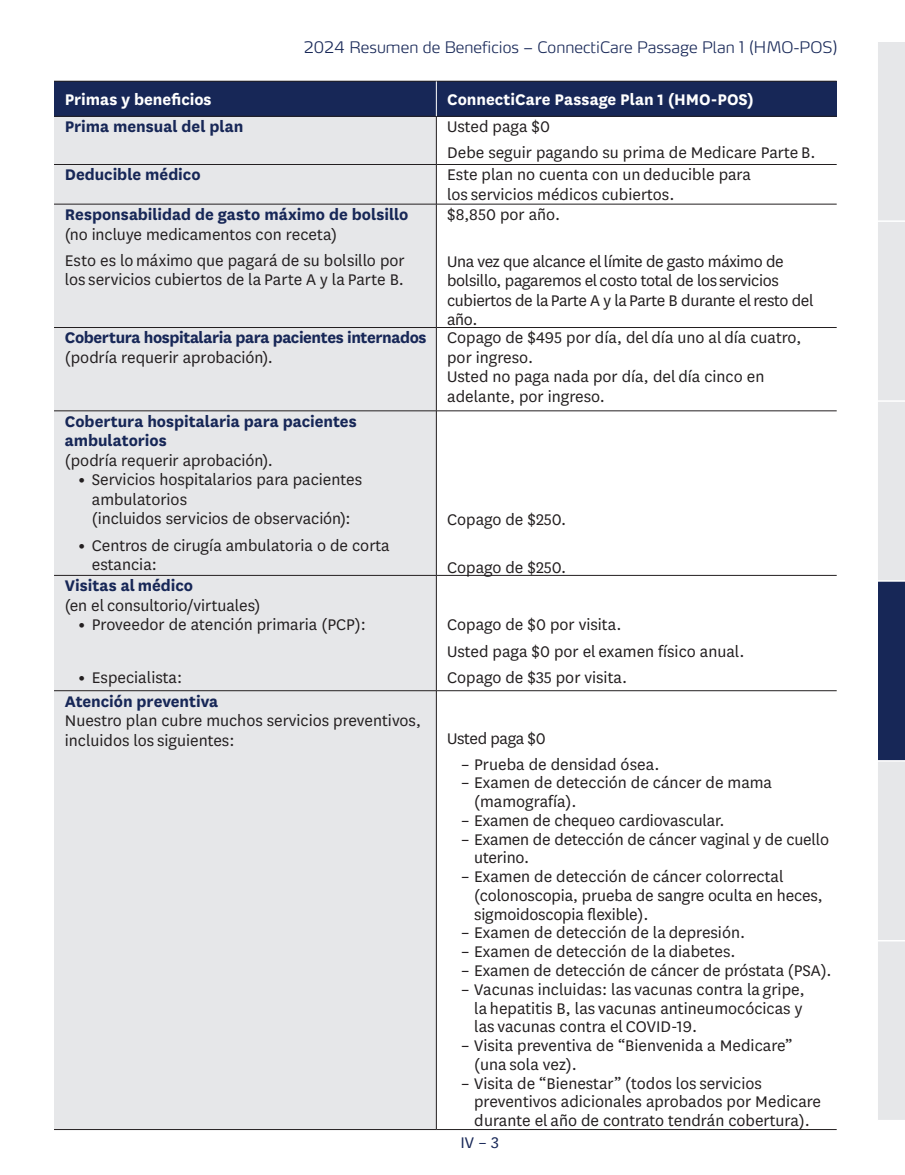
<style>
.page{position:relative;width:905px;height:1175px;background:#fff}
.page>*{position:absolute;margin:0;border:0;box-sizing:border-box;transform-origin:0 0}
.t1{font:18px/18.8px "National";color:#231f20}
.t2{font:700 18px/19.5px "National";letter-spacing:-.005em;color:#172757}
.t3{font:18px/19.5px "National";letter-spacing:-.02em;color:#231f20}
.t4{font:700 18px "National";color:#fff}
.t5{font:18px "National";color:#172757}
.t6{font:300 expanded 15.75px "Max Pro";color:#172757}
.s1{font-weight:800}
.s2{font-style:inherit}
</style>
<div class="page">
<svg style="left:878px;top:42px;width:26px;height:1077px;background:#c3c7d0"></svg>
<div style="left:54px;top:116px;width:382px;height:48px;background:#e6e7e9"></div>
<div style="left:54px;top:164px;width:382px;height:40px;background:#e6e7e9"></div>
<div style="left:54px;top:204px;width:382px;height:123px;background:#e6e7e9"></div>
<div style="left:54px;top:327px;width:382px;height:84px;background:#e6e7e9"></div>
<div style="left:54px;top:411px;width:382px;height:164px;background:#e6e7e9"></div>
<div style="left:54px;top:575px;width:382px;height:115px;background:#e6e7e9"></div>
<div style="left:54px;top:690px;width:382px;height:439px;background:#e6e7e9"></div>
<hr style="left:436px;top:116px;width:1px;height:48px;background:#231f20">
<hr style="left:54px;top:164px;width:382px;height:1px;background:#231f20">
<hr style="left:436px;top:164px;width:400px;height:1px;background:#231f20">
<hr style="left:436px;top:165px;width:1px;height:39px;background:#231f20">
<hr style="left:54px;top:204px;width:382px;height:1px;background:#231f20">
<hr style="left:436px;top:204px;width:400px;height:1px;background:#231f20">
<hr style="left:436px;top:204px;width:1px;height:123px;background:#231f20">
<hr style="left:54px;top:327px;width:382px;height:1px;background:#231f20">
<hr style="left:436px;top:327px;width:400px;height:1px;background:#231f20">
<hr style="left:436px;top:328px;width:1px;height:82px;background:#231f20">
<hr style="left:54px;top:410px;width:382px;height:1px;background:#231f20">
<hr style="left:436px;top:410px;width:400px;height:1px;background:#231f20">
<hr style="left:436px;top:411px;width:1px;height:164px;background:#231f20">
<hr style="left:54px;top:575px;width:382px;height:1px;background:#231f20">
<hr style="left:436px;top:575px;width:400px;height:1px;background:#231f20">
<hr style="left:436px;top:575px;width:1px;height:115px;background:#231f20">
<hr style="left:54px;top:690px;width:382px;height:1px;background:#231f20">
<hr style="left:436px;top:690px;width:400px;height:1px;background:#231f20">
<hr style="left:436px;top:691px;width:1px;height:438px;background:#231f20">
<hr style="left:54px;top:1129px;width:382px;height:1px;background:#231f20">
<hr style="left:436px;top:1129px;width:400px;height:1px;background:#231f20">
<div style="left:436px;top:81px;width:400px;height:35px;background:#172757"></div>
<div style="left:54px;top:81px;width:382px;height:35px;background:#172757"></div>
<hr style="left:54px;top:116px;width:382px;height:1px;background:#231f20">
<hr style="left:436px;top:116px;width:400px;height:1px;background:#231f20">
<hr style="left:436px;top:81px;width:400px;height:1px;background:#231f20">
<hr style="left:54px;top:81px;width:382px;height:1px;background:#231f20">
<hr style="left:436px;top:81px;width:1px;height:35px;background:#fff">
<p class="t6" style="left:304px;top:34px;width:535px">2024 Resumen de Beneficios – ConnectiCare Passage Plan 1 (HMO-POS)</p>
<p class="t4" style="left:65px;top:87px;width:148px">Primas y beneficios</p>
<p class="t4" style="left:447px;top:87px;width:308px">ConnectiCare Passage Plan 1 (HMO-POS)</p>
<p class="t2" style="left:65px;top:116px;width:180px">Prima mensual del plan</p>
<p class="t1" style="left:447px;top:116px;width:104px">Usted paga $0</p>
<p class="t1" style="left:447px;top:143px;width:370px">Debe seguir pagando su prima de Medicare Parte B.</p>
<p class="t2" style="left:65px;top:164px;width:137px">Deducible médico</p>
<p class="t1" style="left:447px;top:164px;width:305px;line-height:19.5px">Este plan no cuenta con un deducible para los servicios médicos cubiertos.</p>
<p class="t2" style="left:65px;top:203px;width:345px">Responsabilidad de gasto máximo de bolsillo</p>
<p class="t1" style="left:65px;top:224px;width:273px">(no incluye medicamentos con receta)</p>
<p class="t1" style="left:65px;top:250px;width:341px;line-height:19.5px">Esto es lo máximo que pagará de su bolsillo por los servicios cubiertos de la Parte A y la Parte B.</p>
<p class="t1" style="left:447px;top:204px;width:114px">$8,850 por año.</p>
<p class="t3" style="left:447px;top:250px;width:368px">Una vez que alcance el límite de gasto máximo de bolsillo, pagaremos el costo total de los servicios cubiertos de la Parte A y la Parte B durante el resto del año.</p>
<p class="t2" style="left:65px;top:327px;width:363px">Cobertura hospitalaria para pacientes internados</p>
<p class="t1" style="left:65px;top:347px;width:209px">(podría requerir aprobación).</p>
<p class="t2" style="left:65px;top:410px;width:293px">Cobertura hospitalaria para pacientes ambulatorios</p>
<p class="t1" style="left:65px;top:450px;width:209px">(podría requerir aprobación).</p>
<p class="t1" style="left:92px;top:469px;width:272px;line-height:19.5px;text-indent:-14px"><span class="s1">•</span> Servicios hospitalarios para pacientes ambulatorios<br>(incluidos servicios de observación):</p>
<p class="t1" style="left:92px;top:534px;width:299px;line-height:19.5px;text-indent:-14px"><span class="s1">•</span> Centros de cirugía ambulatoria o de corta estancia:</p>
<p class="t2" style="left:65px;top:574px;width:130px">Visitas al médico</p>
<p class="t1" style="left:65px;top:595px;width:197px">(en el consultorio/virtuales)</p>
<p class="t1" style="left:78px;top:614px;width:289px"><span class="s1">•</span> Proveedor de atención primaria (PCP):</p>
<p class="t1" style="left:78px;top:667px;width:105px"><span class="s1">•</span> Especialista:</p>
<p class="t2" style="left:65px;top:690px;width:155px">Atención preventiva</p>
<p class="t1" style="left:65px;top:710px;width:358px;line-height:19.5px">Nuestro plan cubre muchos servicios preventivos, incluidos los siguientes:</p>
<p class="t1" style="left:447px;top:327px;width:356px;line-height:19.5px">Copago de $495 por día, del día uno al día cuatro, por ingreso.</p>
<p class="t1" style="left:447px;top:366px;width:319px;line-height:19.5px">Usted no paga nada por día, del día cinco en adelante, por ingreso.</p>
<p class="t1" style="left:447px;top:509px;width:121px">Copago de $250.</p>
<p class="t1" style="left:447px;top:557px;width:121px">Copago de $250.</p>
<p class="t1" style="left:447px;top:614px;width:176px">Copago de $0 por visita.</p>
<p class="t1" style="left:447px;top:641px;width:299px">Usted paga $0 por el examen físico anual.</p>
<p class="t1" style="left:447px;top:667px;width:182px">Copago de $35 por visita.</p>
<p class="t3" style="left:447px;top:728px;width:100px">Usted paga $0</p>
<p class="t1" style="left:460px;top:754px;width:200px"><span class="s2">–</span> Prueba de densidad ósea.</p>
<p class="t1" style="left:474px;top:772px;width:299px;text-indent:-14px"><span class="s2">–</span> Examen de detección de cáncer de mama (mamografía).</p>
<p class="t1" style="left:460px;top:810px;width:265px"><span class="s2">–</span> Examen de chequeo cardiovascular.</p>
<p class="t1" style="left:474px;top:829px;width:356px;text-indent:-14px"><span class="s2">–</span> Examen de detección de cáncer vaginal y de cuello uterino.</p>
<p class="t1" style="left:474px;top:866px;width:350px;text-indent:-14px"><span class="s2">–</span> Examen de detección de cáncer colorrectal (colonoscopia, prueba de sangre oculta en heces, sigmoidoscopia flexible).</p>
<p class="t1" style="left:460px;top:922px;width:286px"><span class="s2">–</span> Examen de detección de la depresión.</p>
<p class="t1" style="left:460px;top:941px;width:276px"><span class="s2">–</span> Examen de detección de la diabetes.</p>
<p class="t1" style="left:460px;top:960px;width:372px"><span class="s2">–</span> Examen de detección de cáncer de próstata (PSA).</p>
<p class="t1" style="left:474px;top:979px;width:332px;text-indent:-14px"><span class="s2">–</span> Vacunas incluidas: las vacunas contra la gripe, la hepatitis B, las vacunas antineumocócicas y las vacunas contra el COVID-19.</p>
<p class="t1" style="left:474px;top:1035px;width:320px;text-indent:-14px"><span class="s2">–</span> Visita preventiva de “Bienvenida a Medicare” (una sola vez).</p>
<p class="t1" style="left:474px;top:1072px;width:348px;text-indent:-14px"><span class="s2">–</span> Visita de “Bienestar” (todos los servicios preventivos adicionales aprobados por Medicare durante el año de contrato tendrán cobertura).</p>
<p class="t5" style="left:460px;top:1130px;width:40px">IV – 3</p>
</div>
